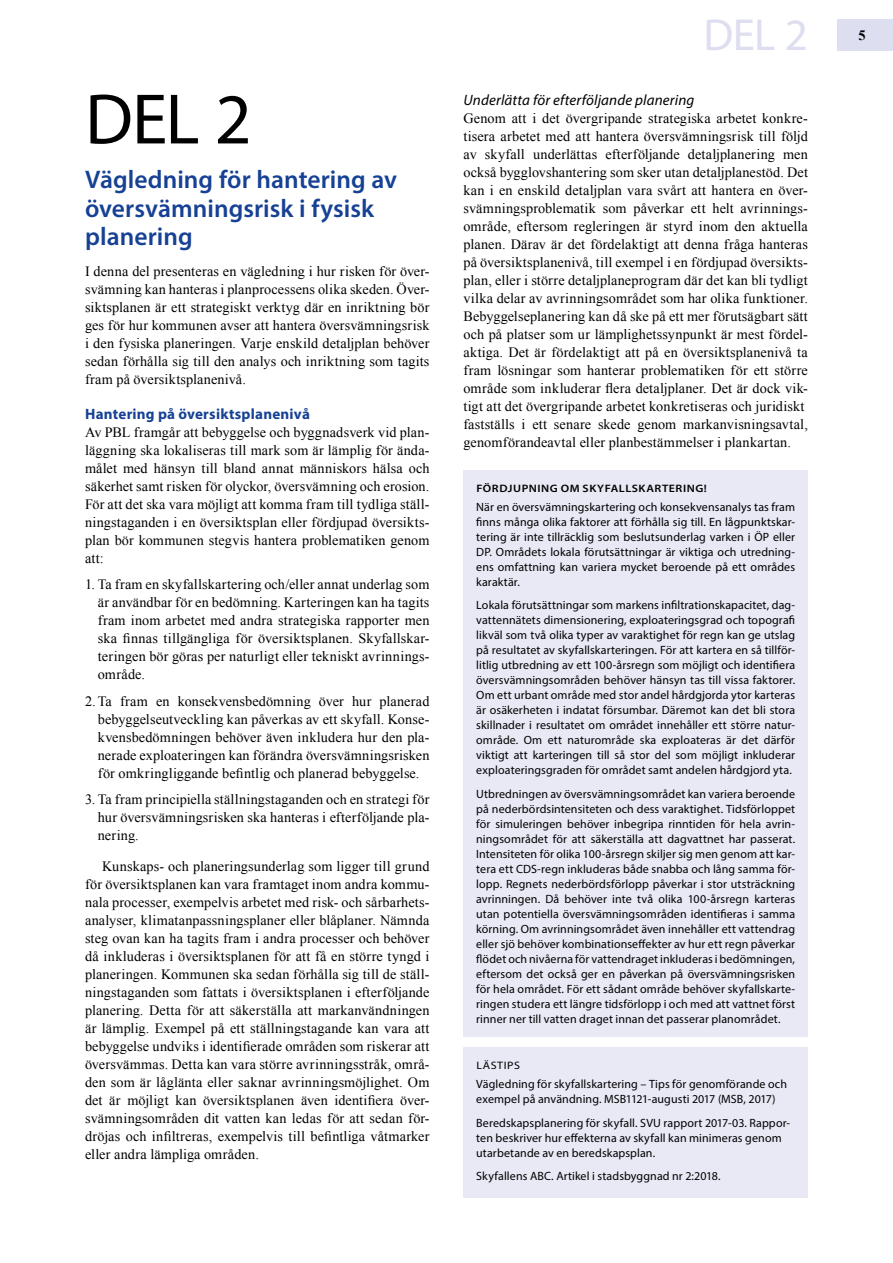
<style>
.page{position:relative;width:893px;height:1263px;background:#fff}
.page>*{position:absolute;margin:0;border:0;box-sizing:border-box;transform-origin:0 0}
.t1{font:72px "Myriad Pro";color:#000}
.t2{font:45px "Myriad Pro";color:#dedef1}
.t3{font:600 25.5px/28.5px "Myriad Pro";color:#164194}
.t4{font:italic 15px "Myriad Pro";letter-spacing:.01em;color:#000}
.t5{font:700 15px "Myriad Pro";letter-spacing:.015em;color:#164194}
.t6{font:14.25px/18px "Times New Roman";letter-spacing:.01em;color:#000;text-align:justify}
.t7{font:700 14.25px "Times New Roman";color:#000}
.t8{font:12px/15px "Myriad Pro";letter-spacing:.01em;color:#000;text-align:justify}
.t9{font:600 10.8px "Myriad Pro";letter-spacing:.045em;color:#000;scale:1.11 1}
.t10{font:10.8px "Myriad Pro";letter-spacing:.05em;color:#000;scale:1.11 1}
</style>
<div class="page">
<div style="left:463px;top:470px;width:345px;height:566px;background:#e9e9f6"></div>
<div style="left:463px;top:1047px;width:345px;height:151px;background:#e9e9f6"></div>
<div style="left:837px;top:19px;width:56px;height:32px;background:#dedef1"></div>
<h1 class="t1" style="left:85px;top:75px;width:168px">DEL 2</h1>
<h3 class="t3" style="left:85px;top:165px;width:313px">Vägledning för hantering av översvämningsrisk i fysisk planering</h3>
<p class="t6" style="left:85px;top:262px;width:346px">I denna del presenteras en vägledning i hur risken för över&shy;svämning kan hanteras i planprocessens olika skeden. Över&shy;siktsplanen är ett strategiskt verktyg där en inriktning bör ges för hur kommunen avser att hantera översvämningsrisk i den fysiska planeringen. Varje enskild detaljplan behöver sedan förhålla sig till den analys och inriktning som tagits fram på översiktsplanenivå.</p>
<p class="t5" style="left:85px;top:404px;width:226px">Hantering på översiktsplanenivå</p>
<p class="t6" style="left:85px;top:423px;width:346px">Av PBL framgår att bebyggelse och byggnadsverk vid plan&shy;läggning ska lokaliseras till mark som är lämplig för ända&shy;målet med hänsyn till bland annat människors hälsa och säkerhet samt risken för olyckor, översvämning och erosion.<br>För att det ska vara möjligt att komma fram till tydliga ställ&shy;ningstaganden i en översiktsplan eller fördjupad översikts&shy;plan bör kommunen stegvis hantera problematiken genom att:</p>
<p class="t6" style="left:98px;top:575px;width:333px;text-indent:-13px">1. Ta fram en skyfallskartering och/eller annat underlag som är användbar för en bedömning. Karteringen kan ha tagits fram inom arbetet med andra strategiska rapporter men ska finnas tillgängliga för översiktsplanen. Skyfallskar&shy;teringen bör göras per naturligt eller tekniskt avrinnings&shy;område.</p>
<p class="t6" style="left:98px;top:692px;width:333px;text-indent:-13px">2. Ta fram en konsekvensbedömning över hur planerad bebyggelseutveckling kan påverkas av ett skyfall. Konse&shy;kvensbedömningen behöver även inkludera hur den pla&shy;nerade exploateringen kan förändra översvämningsrisken för omkringliggande befintlig och planerad bebyggelse.</p>
<p class="t6" style="left:98px;top:790px;width:333px;text-indent:-13px">3. Ta fram principiella ställningstaganden och en strategi för hur översvämningsrisken ska hanteras i efterföljande pla&shy;nering.</p>
<p class="t6" style="left:85px;top:857px;width:346px;text-indent:17px">Kunskaps- och planeringsunderlag som ligger till grund för översiktsplanen kan vara framtaget inom andra kommu&shy;nala processer, exempelvis arbetet med risk- och sårbarhets&shy;analyser, klimatanpassningsplaner eller blåplaner. Nämnda steg ovan kan ha tagits fram i andra processer och behöver då inkluderas i översiktsplanen för att få en större tyngd i planeringen. Kommunen ska sedan förhålla sig till de ställ&shy;ningstaganden som fattats i översiktsplanen i efterföljande planering. Detta för att säkerställa att markanvändningen är lämplig. Exempel på ett ställningstagande kan vara att bebyggelse undviks i identifierade områden som riskerar att översvämmas. Detta kan vara större avrinningsstråk, områ&shy;den som är låglänta eller saknar avrinningsmöjlighet. Om det är möjligt kan översiktsplanen även identifiera över&shy;svämningsområden dit vatten kan ledas för att sedan för&shy;dröjas och infiltreras, exempelvis till befintliga våtmarker eller andra lämpliga områden.</p>
<h2 class="t2" style="left:703px;top:7px;width:106px">DEL 2</h2>
<p class="t7" style="left:858px;top:25px;width:9px">5</p>
<p class="t4" style="left:463px;top:91px;width:232px">Underlätta för efterföljande planering</p>
<p class="t6" style="left:463px;top:109px;width:346px;text-align:left">Genom att i det övergripande strategiska arbetet konkre&shy;tisera arbetet med att hantera översvämningsrisk till följd av skyfall underlättas efterföljande detaljplanering men också bygglovshantering som sker utan detaljplanestöd. Det kan i en enskild detaljplan vara svårt att hantera en över&shy;svämningsproblematik som påverkar ett helt avrinnings&shy;område, eftersom regleringen är styrd inom den aktuella planen. Därav är det fördelaktigt att denna fråga hanteras på översiktsplanenivå, till exempel i en fördjupad översikts&shy;plan, eller i större detaljplaneprogram där det kan bli tydligt vilka delar av avrinningsområdet som har olika funktioner.<br>Bebyggelseplanering kan då ske på ett mer förutsägbart sätt och på platser som ur lämplighetssynpunkt är mest fördel&shy;aktiga. Det är fördelaktigt att på en översiktsplanenivå ta fram lösningar som hanterar problematiken för ett större område som inkluderar flera detaljplaner. Det är dock vik&shy;tigt att det övergripande arbetet konkretiseras och juridiskt fastställs i ett senare skede genom markanvisningsavtal, genomförandeavtal eller planbestämmelser i plankartan.</p>
<p class="t9" style="left:476px;top:481px;width:209px">FÖRDJUPNING OM SKYFALLSKARTERING!</p>
<p class="t8" style="left:476px;top:499px;width:320px">När en översvämningskartering och konsekvensanalys tas fram fnns många olika faktorer att förhålla sig till. En lågpunktskar&shy;tering är inte tillräcklig som beslutsunderlag varken i ÖP eller DP. Områdets lokala förutsättningar är viktiga och utredning&shy;ens omfattning kan variera mycket beroende på ett områdes karaktär.</p>
<p class="t8" style="left:476px;top:598px;width:320px">Lokala förutsättningar som markens infltrationskapacitet, dag&shy;vattennätets dimensionering, exploateringsgrad och topograf likväl som två olika typer av varaktighet för regn kan ge utslag på resultatet av skyfallskarteringen. För att kartera en så tillför&shy;litlig utbredning av ett 100-årsregn som möjligt och identifera översvämningsområden behöver hänsyn tas till vissa faktorer.<br>Om ett urbant område med stor andel hårdgjorda ytor karteras är osäkerheten i indatat försumbar. Däremot kan det bli stora skillnader i resultatet om området innehåller ett större natur&shy;område. Om ett naturområde ska exploateras är det därför viktigt att karteringen till så stor del som möjligt inkluderar exploateringsgraden för området samt andelen hårdgjord yta.</p>
<p class="t8" style="left:476px;top:786px;width:320px">Utbredningen av översvämningsområdet kan variera beroende på nederbördsintensiteten och dess varaktighet. Tidsförloppet för simuleringen behöver inbegripa rinntiden för hela avrin&shy;ningsområdet för att säkerställa att dagvattnet har passerat.<br>Intensiteten för olika 100-årsregn skiljer sig men genom att kar&shy;tera ett CDS-regn inkluderas både snabba och lång samma för&shy;lopp. Regnets nederbördsförlopp påverkar i stor utsträckning avrinningen. Då behöver inte två olika 100-årsregn karteras utan potentiella översvämningsområden identiferas i samma körning. Om avrinningsområdet även innehåller ett vattendrag eller sjö behöver kombinationsefekter av hur ett regn påverkar födet och nivåerna för vattendraget inkluderas i bedömningen, eftersom det också ger en påverkan på översvämningsrisken för hela området. För ett sådant område behöver skyfallskarte&shy;ringen studera ett längre tidsförlopp i och med att vattnet först rinner ner till vatten draget innan det passerar planområdet.</p>
<p class="t10" style="left:476px;top:1058px;width:41px">LÄSTIPS</p>
<p class="t8" style="left:476px;top:1076px;width:312px">Vägledning för skyfallskartering – Tips för genomförande och exempel på användning. MSB1121-augusti 2017 (MSB, 2017)</p>
<p class="t8" style="left:476px;top:1115px;width:315px;text-align:left">Beredskapsplanering för skyfall. SVU rapport 2017-03. Rappor&shy;ten beskriver hur efekterna av skyfall kan minimeras genom utarbetande av en beredskapsplan.</p>
<p class="t8" style="left:476px;top:1168px;width:246px">Skyfallens ABC. Artikel i stadsbyggnad nr 2:2018.</p>
</div>
